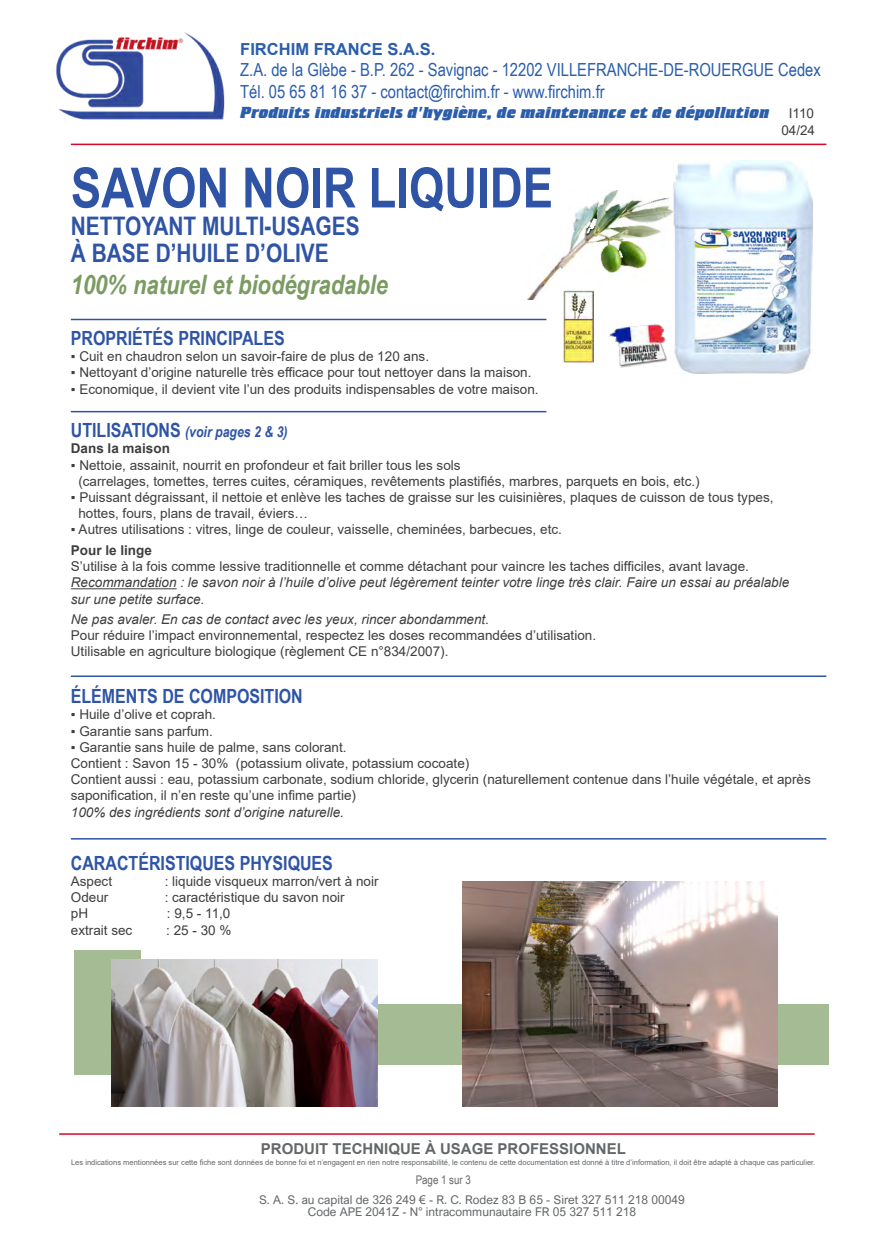
<style>
.page{position:relative;width:893px;height:1251px;background:#fff}
.page>*{position:absolute;margin:0;border:0;box-sizing:border-box;transform-origin:0 0}
.t1{font:700 55.5px "Arial Narrow";color:#2f54a5}
.t2{font:italic 700 26.85px "Arial Narrow";color:#7a9b61}
.t3{font:700 25.5px "Arial Narrow";color:#2f54a5}
.t4{font:700 19.5px "Arial Narrow";color:#2e54a5}
.t5{font:700 19.5px "Arial Narrow";color:#2f54a5}
.t6{font:18px "Arial Narrow";color:#2a5dab}
.t7{font:16.5px "Crillee Extra Bold Italic Plain";color:#2a5dab}
.t8{font:700 16.5px "Arial";color:#2a5dab}
.t9{font:700 15px "Arial";color:#646769}
.t10{font:italic 700 15px "Arial Narrow";color:#2f54a5}
.t11{font:13.5px/16.2px "Arial";color:#3e3e3f}
.t12{font:italic 13.5px/16.2px "Arial";color:#3e3e3f}
.t13{font:700 13.5px "Arial";color:#3e3e3f}
.t14{font:12px "Arial Nova";color:#646769}
.t15{font:11.85px "Arial Narrow";color:#646769}
.t16{font:7.5px "Arial";color:#646769}
.s1{font-style:normal;font-size:19.5px}
.s2{font-style:italic}
</style>
<div class="page">
<img style="left:527px;top:190px;width:146px;height:110px">
<hr style="left:71px;top:319px;width:475px;height:1px;background:#2e54a5">
<hr style="left:71px;top:675px;width:755px;height:2px;background:#2e54a5">
<hr style="left:71px;top:837px;width:755px;height:2px;background:#2e54a5">
<img style="left:609px;top:324px;width:59px;height:44px">
<img style="left:673px;top:160px;width:139px;height:214px">
<hr style="left:71px;top:144px;width:755px;height:1px;background:#d90727">
<img style="left:56px;top:32px;width:169px;height:88px">
<hr style="left:59px;top:1132px;width:756px;height:2px;background:#d90727">
<img style="left:564px;top:291px;width:29px;height:72px">
<hr style="left:71px;top:411px;width:475px;height:1px;background:#2e54a5">
<hr style="left:71px;top:588px;width:106px;height:1px;background:#3e3e3f">
<div style="left:74px;top:949px;width:66px;height:125px;background:#a4bb93"></div>
<div style="left:349px;top:1003px;width:479px;height:61px;background:#a4bb93"></div>
<img style="left:112px;top:959px;width:266px;height:146px">
<img style="left:462px;top:881px;width:315px;height:224px">
<p class="t8" style="left:240px;top:37px;width:197px">FIRCHIM FRANCE S.A.S.</p>
<p class="t6" style="left:240px;top:57px;width:582px">Z.A. de la Glèbe - B.P. 262 - Savignac - 12202 VILLEFRANCHE-DE-ROUERGUE Cedex</p>
<p class="t6" style="left:240px;top:78px;width:366px">Tél. 05 65 81 16 37 - contact@firchim.fr - www.firchim.fr</p>
<p class="t7" style="left:240px;top:103px;width:531px">Produits industriels d'hygiène, de maintenance et de dépollution</p>
<p class="t11" style="left:789px;top:105px;width:27px">I110</p>
<p class="t11" style="left:781px;top:122px;width:35px">04/24</p>
<p class="t1" style="left:71px;top:146px;width:484px">SAVON NOIR LIQUIDE</p>
<p class="t3" style="left:71px;top:206px;width:290px">NETTOYANT MULTI-USAGES</p>
<p class="t3" style="left:71px;top:233px;width:259px">À BASE D’HUILE D’OLIVE</p>
<p class="t2" style="left:71px;top:264px;width:319px">100% naturel et biodégradable</p>
<p class="t5" style="left:71px;top:323px;width:215px">PROPRIÉTÉS PRINCIPALES</p>
<p class="t11" style="left:71px;top:348px;width:360px">▪ Cuit en chaudron selon un savoir-faire de plus de 120 ans.</p>
<p class="t11" style="left:71px;top:364px;width:462px">▪ Nettoyant d’origine naturelle très efficace pour tout nettoyer dans la maison.</p>
<p class="t11" style="left:71px;top:380px;width:469px">▪ Economique, il devient vite l’un des produits indispensables de votre maison.</p>
<p class="t10" style="left:71px;top:420px;width:218px"><span class="s1">UTILISATIONS</span> (voir pages 2 &amp; 3)</p>
<p class="t13" style="left:71px;top:439px;width:101px">Dans la maison</p>
<p class="t11" style="left:71px;top:456px;width:391px">▪ Nettoie, assainit, nourrit en profondeur et fait briller tous les sols</p>
<p class="t11" style="left:78px;top:473px;width:623px">(carrelages, tomettes, terres cuites, céramiques, revêtements plastifiés, marbres, parquets en bois, etc.)</p>
<p class="t11" style="left:71px;top:489px;width:704px">▪ Puissant dégraissant, il nettoie et enlève les taches de graisse sur les cuisinières, plaques de cuisson de tous types,</p>
<p class="t11" style="left:78px;top:505px;width:231px">hottes, fours, plans de travail, éviers…</p>
<p class="t11" style="left:71px;top:521px;width:493px">▪ Autres utilisations : vitres, linge de couleur, vaisselle, cheminées, barbecues, etc.</p>
<p class="t13" style="left:71px;top:540px;width:83px">Pour le linge</p>
<p class="t11" style="left:71px;top:558px;width:680px">S’utilise à la fois comme lessive traditionnelle et comme détachant pour vaincre les taches difficiles, avant lavage.</p>
<p class="t12" style="left:71px;top:574px;width:720px">Recommandation : le savon noir à l’huile d’olive peut légèrement teinter votre linge très clair. Faire un essai au préalable sur une petite surface.</p>
<p class="t11" style="left:71px;top:611px;width:527px"><span class="s2">Ne pas avaler. En cas de contact avec les yeux, rincer abondamment.<br></span>Pour réduire l’impact environnemental, respectez les doses recommandées d’utilisation.</p>
<p class="t11" style="left:71px;top:643px;width:379px">Utilisable en agriculture biologique (règlement CE n°834/2007).</p>
<p class="t4" style="left:71px;top:681px;width:233px">ÉLÉMENTS DE COMPOSITION</p>
<p class="t11" style="left:71px;top:706px;width:147px">▪ Huile d’olive et coprah.</p>
<p class="t11" style="left:71px;top:722px;width:144px">▪ Garantie sans parfum.</p>
<p class="t11" style="left:71px;top:738px;width:277px">▪ Garantie sans huile de palme, sans colorant.</p>
<p class="t11" style="left:71px;top:754px;width:400px">Contient : Savon 15 - 30% (potassium olivate, potassium cocoate)</p>
<p class="t11" style="left:71px;top:771px;width:741px">Contient aussi : eau, potassium carbonate, sodium chloride, glycerin (naturellement contenue dans l’huile végétale, et après saponification, il n’en reste qu’une infime partie)</p>
<p class="t12" style="left:71px;top:803px;width:275px">100% des ingrédients sont d’origine naturelle.</p>
<p class="t4" style="left:71px;top:848px;width:264px">CARACTÉRISTIQUES PHYSIQUES</p>
<p class="t11" style="left:71px;top:872px;width:43px">Aspect</p>
<p class="t11" style="left:165px;top:872px;width:215px">: liquide visqueux marron/vert à noir</p>
<p class="t11" style="left:71px;top:889px;width:39px">Odeur</p>
<p class="t11" style="left:165px;top:889px;width:182px">: caractéristique du savon noir</p>
<p class="t11" style="left:71px;top:905px;width:19px">pH</p>
<p class="t11" style="left:167px;top:905px;width:65px">: 9,5 - 11,0</p>
<p class="t11" style="left:71px;top:921px;width:63px">extrait sec</p>
<p class="t11" style="left:166px;top:921px;width:67px">: 25 - 30 %</p>
<p class="t9" style="left:261px;top:1138px;width:367px">PRODUIT TECHNIQUE À USAGE PROFESSIONNEL</p>
<p class="t16" style="left:71px;top:1156px;width:746px">Les indications mentionnées sur cette fiche sont données de bonne foi et n’engagent en rien notre responsabilité, le contenu de cette documentation est donné à titre d’information, il doit être adapté à chaque cas particulier.</p>
<p class="t15" style="left:416px;top:1171px;width:57px">Page 1 sur 3</p>
<p class="t14" style="left:259px;top:1192px;width:427px">S. A. S. au capital de 326 249 € - R. C. Rodez 83 B 65 - Siret 327 511 218 00049</p>
<p class="t14" style="left:308px;top:1204px;width:330px">Code APE 2041Z - N° intracommunautaire FR 05 327 511 218</p>
</div>
